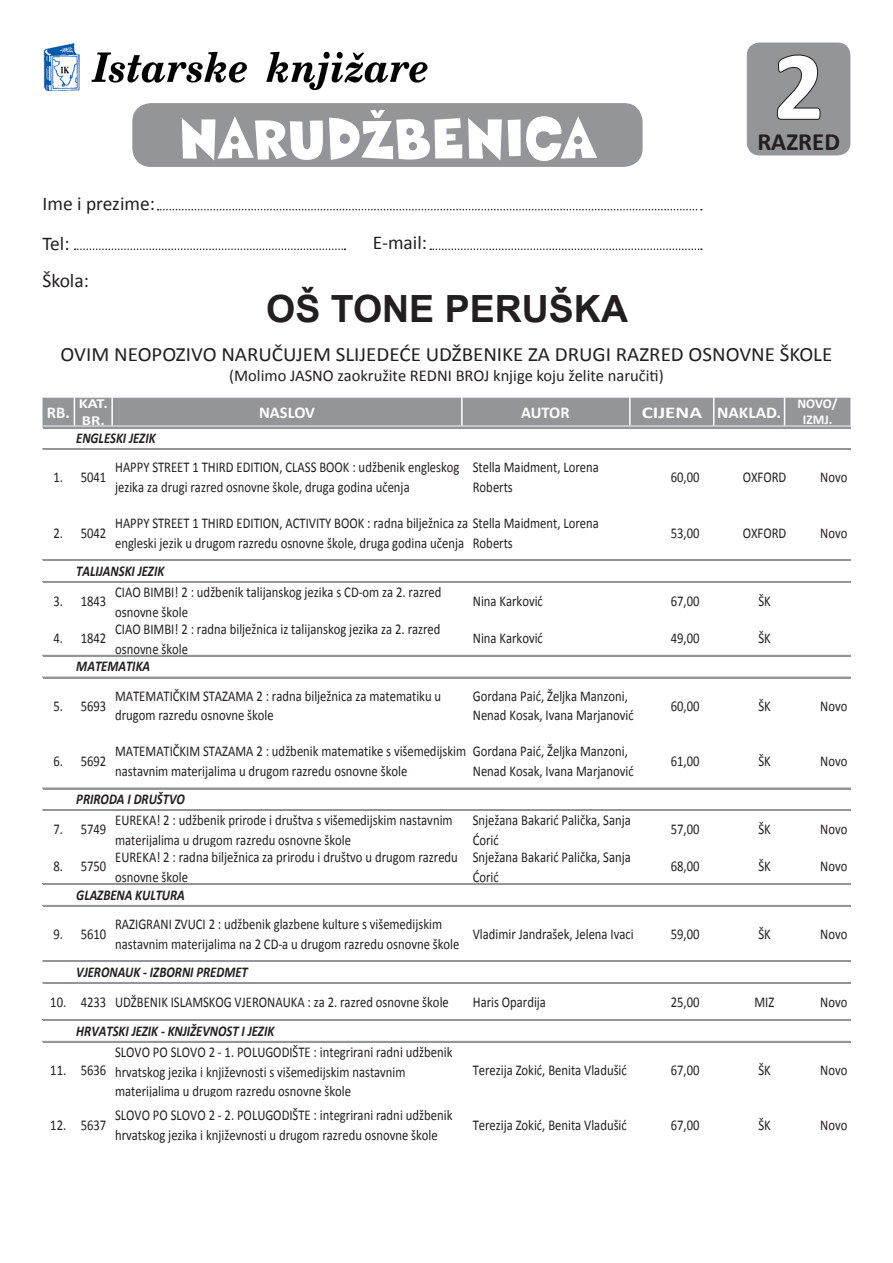
<style>
.page{position:relative;width:893px;height:1263px;background:#fff}
.page>*{position:absolute;margin:0;border:0;box-sizing:border-box;transform-origin:0 0}
.t1{font:700 98.4px "Calibri";color:#fff}
.t2{font:60px "Sneakerhead BTN";color:#fff}
.t3{font:700 37.5px "Arial";color:#231f20}
.t4{font:700 24.9px "Calibri";color:#231f20}
.t5{font:20.4px "Calibri";color:#231f20}
.t6{font:19.5px "Calibri";color:#231f20}
.t7{font:16.5px "Calibri";color:#231f20}
.t8{font:700 16.5px "Calibri";color:#fff}
.t9{font:700 16.5px "Calibri";color:#fff;scale:1.05 1}
.t10{font:700 16.5px "Calibri";color:#fff;scale:1.27 1}
.t11{font:15px/19.6px "Calibri";color:#231f20;scale:.85 1}
.t12{font:italic 700 15px "Calibri";color:#231f20;scale:.85 1}
.t13{font:700 13.8px "Calibri";color:#fff;scale:1.19 1}
.t14{font:700 13.5px "Calibri";color:#fff}
</style>
<div class="page">
<div style="left:43px;top:398px;width:807px;height:27px;background:#939598"></div>
<div style="left:133px;top:104px;width:509px;height:62px;background:#939598;border-radius:18px"></div>
<div style="left:132px;top:103px;width:511px;height:64px;border:2px solid #939598;border-radius:18px"></div>
<div style="left:747px;top:43px;width:103px;height:112px;background:#939598;border-radius:12px"></div>
<div style="left:747px;top:43px;width:103px;height:112px;border:1px solid #939598;border-radius:12px"></div>
<svg style="left:776px;top:54px;width:45px;height:66px"></svg>
<svg style="left:158px;top:209px;width:544px;height:1px"></svg>
<svg style="left:75px;top:248px;width:270px;height:2px"></svg>
<svg style="left:430px;top:248px;width:272px;height:2px"></svg>
<img style="left:43px;top:43px;width:37px;height:48px">
<img style="left:91px;top:51px;width:337px;height:40px">
<svg style="left:74px;top:398px;width:1px;height:28px"></svg>
<hr style="left:111px;top:398px;width:2px;height:27px;background:#fff">
<hr style="left:461px;top:398px;width:2px;height:27px;background:#fff">
<hr style="left:629px;top:398px;width:2px;height:27px;background:#fff">
<svg style="left:713px;top:398px;width:1px;height:27px"></svg>
<svg style="left:784px;top:398px;width:1px;height:27px"></svg>
<hr style="left:43px;top:427px;width:807px;height:1px;background:#939598">
<hr style="left:43px;top:448px;width:807px;height:1px;background:#939598">
<hr style="left:43px;top:449px;width:807px;height:1px;background:#939598">
<hr style="left:43px;top:559px;width:807px;height:1px;background:#939598">
<hr style="left:43px;top:560px;width:807px;height:1px;background:#939598">
<hr style="left:43px;top:581px;width:807px;height:2px;background:#939598">
<hr style="left:43px;top:655px;width:807px;height:2px;background:#939598">
<hr style="left:43px;top:677px;width:807px;height:1px;background:#939598">
<hr style="left:43px;top:788px;width:807px;height:1px;background:#939598">
<hr style="left:43px;top:809px;width:807px;height:1px;background:#939598">
<hr style="left:43px;top:810px;width:807px;height:1px;background:#939598">
<hr style="left:43px;top:883px;width:807px;height:2px;background:#939598">
<hr style="left:43px;top:905px;width:807px;height:2px;background:#939598">
<hr style="left:43px;top:960px;width:807px;height:1px;background:#939598">
<hr style="left:43px;top:961px;width:807px;height:1px;background:#939598">
<hr style="left:43px;top:982px;width:807px;height:2px;background:#939598">
<hr style="left:43px;top:1019px;width:807px;height:2px;background:#939598">
<hr style="left:43px;top:1041px;width:807px;height:2px;background:#939598">
<p class="t6" style="left:43px;top:191px;width:114px">Ime i prezime:</p>
<p class="t6" style="left:43px;top:231px;width:29px">Tel:</p>
<p class="t6" style="left:43px;top:268px;width:48px">Škola:</p>
<p class="t2" style="left:179px;top:106px;width:419px">NARUDŽBENICA</p>
<p class="t6" style="left:373px;top:230px;width:56px">E-mail:</p>
<p class="t3" style="left:266px;top:284px;width:363px">OŠ TONE PERUŠKA</p>
<p class="t1" style="left:774px;top:23px;width:51px">2</p>
<p class="t4" style="left:757px;top:126px;width:84px">RAZRED</p>
<p class="t5" style="left:61px;top:341px;width:773px">OVIM NEOPOZIVO NARUČUJEM SLIJEDEĆE UDŽBENIKE ZA DRUGI RAZRED OSNOVNE ŠKOLE</p>
<p class="t7" style="left:229px;top:365px;width:436px">(Molimo JASNO zaokružite REDNI BROJ knjige koju želite naručiti)</p>
<p class="t8" style="left:47px;top:402px;width:24px">RB.</p>
<p class="t13" style="left:79px;top:395px;width:26px">KAT.</p>
<p class="t13" style="left:82px;top:411px;width:21px">BR.</p>
<p class="t12" style="left:76px;top:428px;width:95px">ENGLESKI JEZIK</p>
<p class="t8" style="left:259px;top:402px;width:57px">NASLOV</p>
<p class="t8" style="left:521px;top:402px;width:50px">AUTOR</p>
<p class="t10" style="left:642px;top:402px;width:49px">CIJENA</p>
<p class="t9" style="left:717px;top:402px;width:63px">NAKLAD.</p>
<p class="t14" style="left:797px;top:395px;width:41px">NOVO/</p>
<p class="t14" style="left:803px;top:411px;width:31px">IZMJ.</p>
<p class="t11" style="left:53px;top:467px;width:64px">1. 5041</p>
<p class="t11" style="left:115px;top:458px;width:407px">HAPPY STREET 1 THIRD EDITION, CLASS BOOK : udžbenik engleskog jezika za drugi razred osnovne škole, druga godina učenja</p>
<p class="t11" style="left:473px;top:458px;width:150px">Stella Maidment, Lorena<br>Roberts</p>
<p class="t11" style="left:671px;top:467px;width:35px">60,00</p>
<p class="t11" style="left:743px;top:467px;width:53px">OXFORD</p>
<p class="t11" style="left:820px;top:467px;width:33px">Novo</p>
<p class="t11" style="left:53px;top:523px;width:64px">2. 5042</p>
<p class="t11" style="left:115px;top:513px;width:571px">HAPPY STREET 1 THIRD EDITION, ACTIVITY BOOK : radna bilježnica za Stella Maidment, Lorena engleski jezik u drugom razredu osnovne škole, druga godina učenja</p>
<p class="t11" style="left:671px;top:523px;width:35px">53,00</p>
<p class="t11" style="left:743px;top:523px;width:53px">OXFORD</p>
<p class="t11" style="left:820px;top:523px;width:33px">Novo</p>
<p class="t11" style="left:473px;top:533px;width:49px">Roberts</p>
<p class="t12" style="left:76px;top:561px;width:105px">TALIJANSKI JEZIK</p>
<p class="t11" style="left:53px;top:591px;width:64px">3. 1843</p>
<p class="t11" style="left:115px;top:582px;width:385px">CIAO BIMBI! 2 : udžbenik talijanskog jezika s CD-om za 2. razred osnovne škole</p>
<p class="t11" style="left:473px;top:591px;width:84px">Nina Karković</p>
<p class="t11" style="left:671px;top:591px;width:35px">67,00</p>
<p class="t11" style="left:758px;top:591px;width:16px">ŠK</p>
<p class="t11" style="left:53px;top:628px;width:64px">4. 1842</p>
<p class="t11" style="left:115px;top:619px;width:384px">CIAO BIMBI! 2 : radna bilježnica iz talijanskog jezika za 2. razred osnovne škole</p>
<p class="t11" style="left:473px;top:628px;width:84px">Nina Karković</p>
<p class="t11" style="left:671px;top:628px;width:35px">49,00</p>
<p class="t11" style="left:758px;top:628px;width:16px">ŠK</p>
<p class="t12" style="left:76px;top:657px;width:88px">MATEMATIKA</p>
<p class="t11" style="left:53px;top:696px;width:64px">5. 5693</p>
<p class="t11" style="left:53px;top:751px;width:64px">6. 5692</p>
<p class="t11" style="left:115px;top:686px;width:385px">MATEMATIČKIM STAZAMA 2 : radna bilježnica za matematiku u drugom razredu osnovne škole</p>
<p class="t11" style="left:473px;top:686px;width:191px">Gordana Paić, Željka Manzoni,<br>Nenad Kosak, Ivana Marjanović</p>
<p class="t11" style="left:115px;top:741px;width:605px">MATEMATIČKIM STAZAMA 2 : udžbenik matematike s višemedijskim Gordana Paić, Željka Manzoni, nastavnim materijalima u drugom razredu osnovne škole</p>
<p class="t11" style="left:473px;top:761px;width:191px">Nenad Kosak, Ivana Marjanović</p>
<p class="t12" style="left:76px;top:789px;width:129px">PRIRODA I DRUŠTVO</p>
<p class="t11" style="left:671px;top:696px;width:35px">60,00</p>
<p class="t11" style="left:758px;top:696px;width:16px">ŠK</p>
<p class="t11" style="left:820px;top:696px;width:33px">Novo</p>
<p class="t11" style="left:671px;top:751px;width:35px">61,00</p>
<p class="t11" style="left:758px;top:751px;width:16px">ŠK</p>
<p class="t11" style="left:820px;top:751px;width:33px">Novo</p>
<p class="t11" style="left:53px;top:819px;width:64px">7. 5749</p>
<p class="t11" style="left:115px;top:811px;width:399px">EUREKA! 2 : udžbenik prirode i društva s višemedijskim nastavnim materijalima u drugom razredu osnovne škole</p>
<p class="t11" style="left:473px;top:811px;width:187px">Snježana Bakarić Palička, Sanja<br>Ćorić</p>
<p class="t11" style="left:671px;top:819px;width:35px">57,00</p>
<p class="t11" style="left:758px;top:819px;width:16px">ŠK</p>
<p class="t11" style="left:820px;top:819px;width:33px">Novo</p>
<p class="t11" style="left:53px;top:856px;width:64px">8. 5750</p>
<p class="t11" style="left:115px;top:847px;width:405px">EUREKA! 2 : radna bilježnica za prirodu i društvo u drugom razredu osnovne škole</p>
<p class="t11" style="left:473px;top:847px;width:187px">Snježana Bakarić Palička, Sanja<br>Ćorić</p>
<p class="t11" style="left:671px;top:856px;width:35px">68,00</p>
<p class="t11" style="left:758px;top:856px;width:16px">ŠK</p>
<p class="t11" style="left:820px;top:856px;width:33px">Novo</p>
<p class="t12" style="left:76px;top:885px;width:129px">GLAZBENA KULTURA</p>
<p class="t11" style="left:53px;top:924px;width:64px">9. 5610</p>
<p class="t11" style="left:115px;top:914px;width:407px">RAZIGRANI ZVUCI 2 : udžbenik glazbene kulture s višemedijskim nastavnim materijalima na 2 CD-a u drugom razredu osnovne škole</p>
<p class="t11" style="left:473px;top:924px;width:191px">Vladimir Jandrašek, Jelena Ivaci</p>
<p class="t11" style="left:671px;top:924px;width:35px">59,00</p>
<p class="t11" style="left:758px;top:924px;width:16px">ŠK</p>
<p class="t11" style="left:820px;top:924px;width:33px">Novo</p>
<p class="t12" style="left:76px;top:962px;width:203px">VJERONAUK - IZBORNI PREDMET</p>
<p class="t11" style="left:50px;top:992px;width:470px">10. 4233 UDŽBENIK ISLAMSKOG VJERONAUKA : za 2. razred osnovne škole</p>
<p class="t11" style="left:473px;top:992px;width:88px">Haris Opardija</p>
<p class="t11" style="left:671px;top:992px;width:35px">25,00</p>
<p class="t11" style="left:754px;top:992px;width:25px">MIZ</p>
<p class="t11" style="left:820px;top:992px;width:33px">Novo</p>
<p class="t12" style="left:76px;top:1021px;width:234px">HRVATSKI JEZIK - KNJIŽEVNOST I JEZIK</p>
<p class="t11" style="left:50px;top:1060px;width:67px">11. 5636</p>
<p class="t11" style="left:115px;top:1042px;width:398px">SLOVO PO SLOVO 2 - 1. POLUGODIŠTE : integrirani radni udžbenik hrvatskog jezika i književnosti s višemedijskim nastavnim materijalima u drugom razredu osnovne škole</p>
<p class="t11" style="left:473px;top:1060px;width:183px">Terezija Zokić, Benita Vladušić</p>
<p class="t11" style="left:671px;top:1060px;width:35px">67,00</p>
<p class="t11" style="left:758px;top:1060px;width:16px">ŠK</p>
<p class="t11" style="left:820px;top:1060px;width:33px">Novo</p>
<p class="t11" style="left:50px;top:1115px;width:67px">12. 5637</p>
<p class="t11" style="left:115px;top:1106px;width:398px">SLOVO PO SLOVO 2 - 2. POLUGODIŠTE : integrirani radni udžbenik hrvatskog jezika i književnosti u drugom razredu osnovne škole</p>
<p class="t11" style="left:473px;top:1115px;width:183px">Terezija Zokić, Benita Vladušić</p>
<p class="t11" style="left:671px;top:1115px;width:35px">67,00</p>
<p class="t11" style="left:758px;top:1115px;width:16px">ŠK</p>
<p class="t11" style="left:820px;top:1115px;width:33px">Novo</p>
</div>
